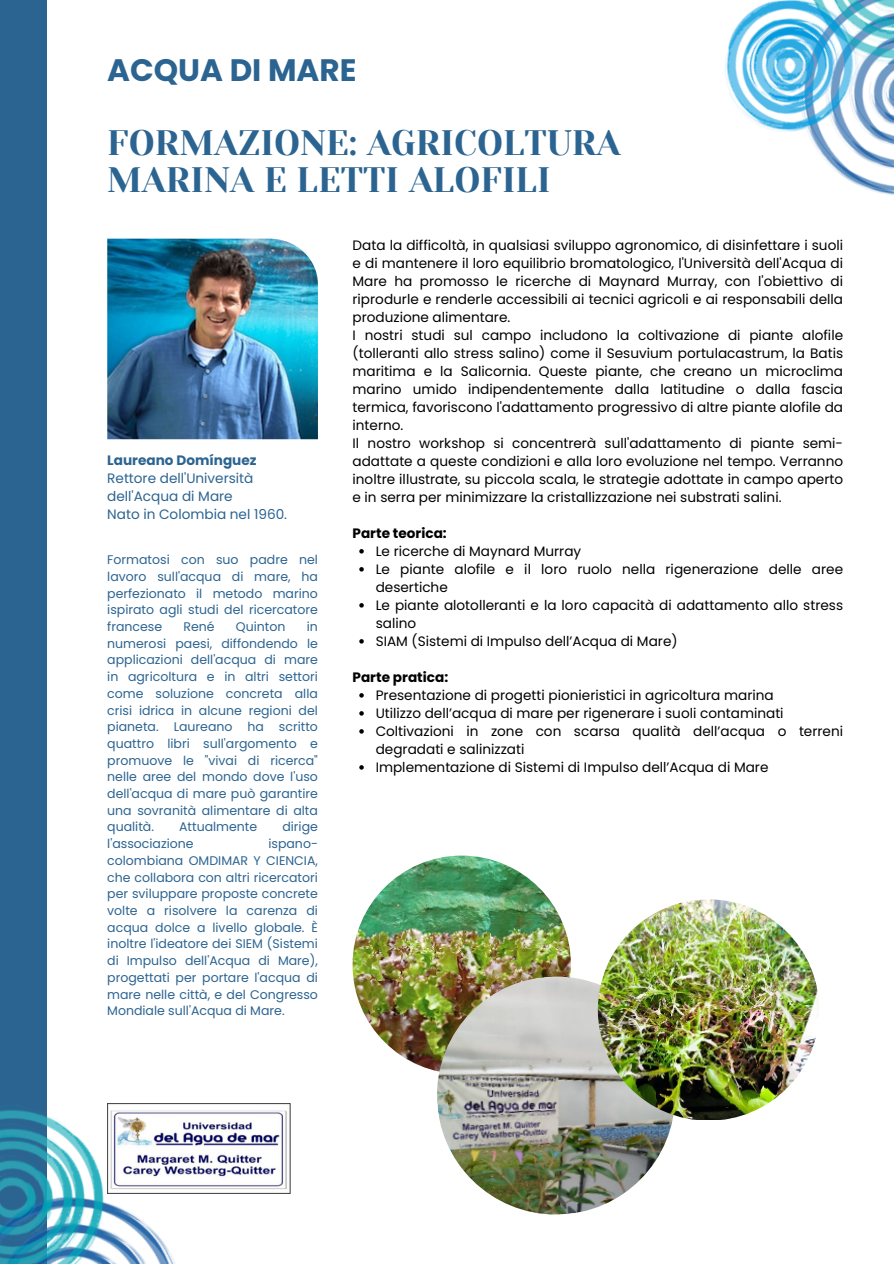
<style>
.page{position:relative;width:894px;height:1264px;background:#fff}
.page>*{position:absolute;margin:0;border:0;box-sizing:border-box;transform-origin:0 0}
.t1{font:35.25px/36.5px "Yeseva One";color:#2c6491}
.t2{font:700 31.05px "Poppins";color:#2c6491}
.t3{font:13.65px/18px "Poppins";color:#000;text-align:justify}
.t4{font:13.65px/18px "Poppins";color:#2c6491}
.t5{font:700 13.65px "Poppins";color:#000}
.t6{font:700 13.65px "Poppins";color:#2c6491}
.t7{font:12.45px/16.6px "Poppins";color:#2c6491;text-align:justify}
</style>
<div class="page">
<div style="left:0;top:0;width:46px;height:1263px;background:#2c6491"></div>
<img style="left:352px;top:855px;width:218px;height:218px;border-radius:50%">
<img style="left:430px;top:970px;width:251px;height:245px">
<img style="left:597px;top:899px;width:222px;height:221px;border-radius:50%">
<img style="left:107px;top:239px;width:211px;height:200px">
<img style="left:287px;top:1103px;width:4px;height:90px">
<svg style="left:359px;top:549px;width:4px;height:4px"></svg>
<svg style="left:359px;top:567px;width:4px;height:4px"></svg>
<svg style="left:359px;top:603px;width:4px;height:4px"></svg>
<svg style="left:359px;top:639px;width:4px;height:4px"></svg>
<svg style="left:359px;top:693px;width:4px;height:4px"></svg>
<svg style="left:359px;top:711px;width:4px;height:4px"></svg>
<svg style="left:359px;top:729px;width:4px;height:4px"></svg>
<svg style="left:359px;top:765px;width:4px;height:4px"></svg>
<img style="left:725px;top:0;width:168px;height:195px">
<img style="left:0;top:1041px;width:287px;height:222px">
<p class="t2" style="left:107px;top:49px;width:251px">ACQUA DI MARE</p>
<p class="t1" style="left:107px;top:125px;width:514px">FORMAZIONE: AGRICOLTURA<br>MARINA E LETTI ALOFILI</p>
<p class="t6" style="left:107px;top:450px;width:151px">Laureano Domínguez</p>
<p class="t4" style="left:107px;top:469px;width:148px">Rettore dell'Università dell'Acqua di Mare</p>
<p class="t4" style="left:107px;top:505px;width:181px">Nato in Colombia nel 1960.</p>
<p class="t7" style="left:107px;top:551px;width:212px">Formatosi con suo padre nel lavoro sull'acqua di mare, ha perfezionato il metodo marino ispirato agli studi del ricercatore francese</p>
<p class="t7" style="left:183px;top:618px;width:33px">René</p>
<p class="t7" style="left:236px;top:618px;width:51px">Quinton</p>
<p class="t7" style="left:107px;top:618px;width:212px;text-indent:199px">in numerosi paesi, diffondendo le applicazioni dell'acqua di mare in agricoltura e in altri settori come soluzione concreta alla crisi idrica in alcune regioni del pianeta. Laureano ha scritto quattro libri sull'argomento e promuove le "vivai di ricerca" nelle aree del mondo dove l'uso dell'acqua di mare può garantire una sovranità alimentare di alta qualità.</p>
<p class="t7" style="left:179px;top:818px;width:80px">Attualmente</p>
<p class="t7" style="left:282px;top:818px;width:37px">dirige</p>
<p class="t7" style="left:107px;top:835px;width:88px">l'associazione</p>
<p class="t7" style="left:107px;top:835px;width:212px;text-indent:161px">ispano&shy;colombiana OMDIMAR Y CIENCIA, che collabora con altri ricercatori per sviluppare proposte concrete volte a risolvere la carenza di acqua dolce a livello globale. È inoltre l'ideatore dei SIEM (Sistemi di Impulso dell'Acqua di Mare), progettati per portare l'acqua di mare nelle città, e del Congresso Mondiale sull'Acqua di Mare.</p>
<p class="t3" style="left:352px;top:236px;width:492px">Data la difficoltà, in qualsiasi sviluppo agronomico, di disinfettare i suoli e di mantenere il loro equilibrio bromatologico, l'Università dell'Acqua di Mare ha promosso le ricerche di Maynard Murray, con l'obiettivo di riprodurle e renderle accessibili ai tecnici agricoli e ai responsabili della produzione alimentare.</p>
<p class="t3" style="left:352px;top:326px;width:492px">I nostri studi sul campo includono la coltivazione di piante alofile (tolleranti allo stress salino) come il Sesuvium portulacastrum, la Batis maritima e la Salicornia. Queste piante, che creano un microclima marino umido indipendentemente dalla latitudine o dalla fascia termica, favoriscono l'adattamento progressivo di altre piante alofile da interno.</p>
<p class="t3" style="left:352px;top:434px;width:492px">Il nostro workshop si concentrerà sull'adattamento di piante semi&shy;adattate a queste condizioni e alla loro evoluzione nel tempo. Verranno inoltre illustrate, su piccola scala, le strategie adottate in campo aperto e in serra per minimizzare la cristallizzazione nei substrati salini.</p>
<p class="t5" style="left:352px;top:523px;width:96px">Parte teorica:</p>
<p class="t3" style="left:375px;top:542px;width:207px">Le ricerche di Maynard Murray</p>
<p class="t3" style="left:375px;top:560px;width:469px">Le piante alofile e il loro ruolo nella rigenerazione delle aree desertiche</p>
<p class="t3" style="left:375px;top:596px;width:469px">Le piante alotolleranti e la loro capacità di adattamento allo stress salino</p>
<h3 class="t3" style="left:375px;top:632px;width:303px">SIAM (Sistemi di Impulso dell’Acqua di Mare)</h3>
<p class="t5" style="left:352px;top:667px;width:97px">Parte pratica:</p>
<p class="t3" style="left:375px;top:686px;width:399px">Presentazione di progetti pionieristici in agricoltura marina</p>
<p class="t3" style="left:375px;top:704px;width:409px">Utilizzo dell’acqua di mare per rigenerare i suoli contaminati</p>
<p class="t3" style="left:375px;top:722px;width:469px">Coltivazioni in zone con scarsa qualità dell’acqua o terreni degradati e salinizzati</p>
<h3 class="t3" style="left:375px;top:758px;width:394px">Implementazione di Sistemi di Impulso dell’Acqua di Mare</h3>
</div>
